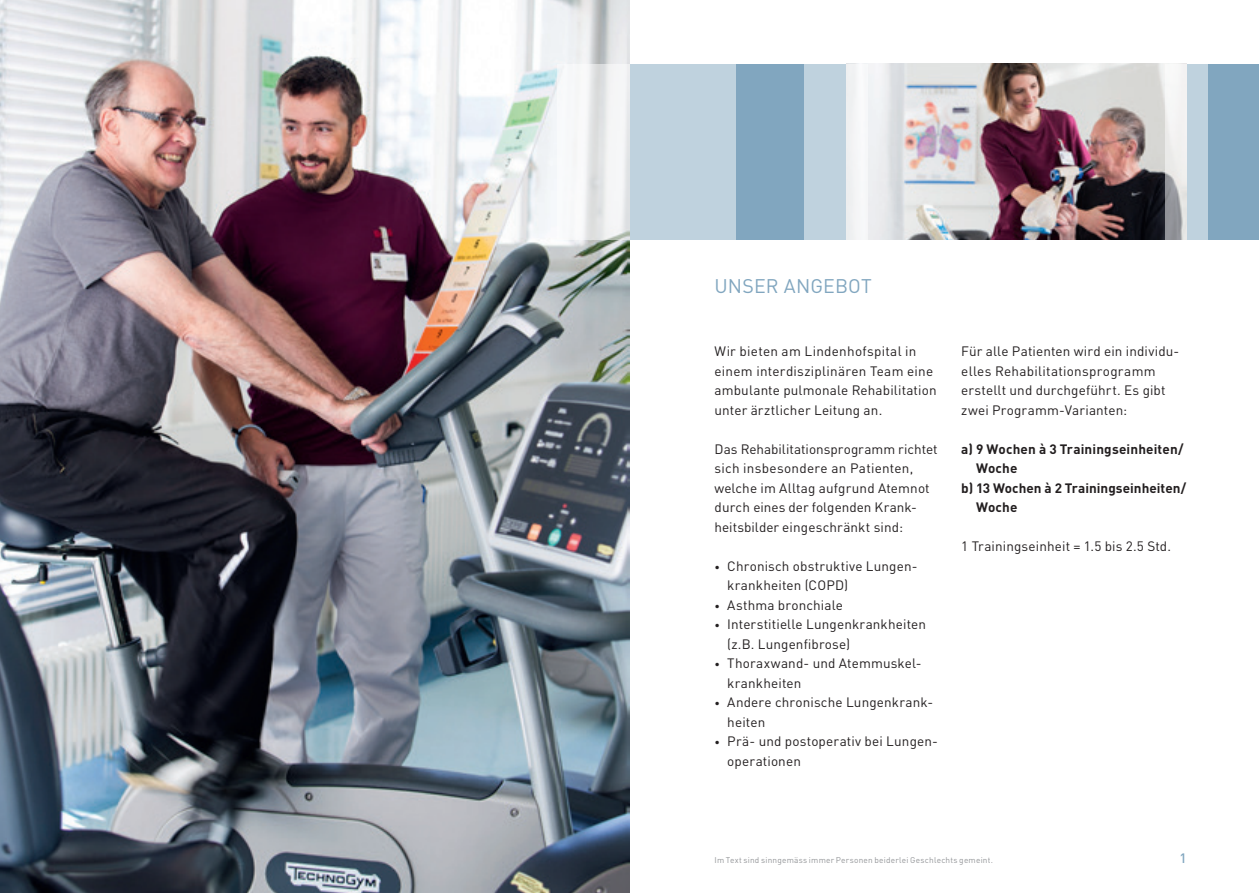
<style>
.page{position:relative;width:1259px;height:893px;background:#fff}
.page>*{position:absolute;margin:0;border:0;box-sizing:border-box;transform-origin:0 0}
.t1{font:19.5px "DIN Pro";letter-spacing:.005em;color:#81a6bf}
.t2{font:13.5px/19.5px "DIN Pro";letter-spacing:.01em;color:#231f20}
.t3{font:700 13.5px "DIN Pro";letter-spacing:.01em;color:#231f20}
.t4{font:500 13.5px "DIN Pro";color:#81a6bf}
.t5{font:8.25px "DIN Pro";letter-spacing:.025em;color:#939598}
.s1{font-size:10.5px}
</style>
<div class="page">
<div style="left:629px;top:64px;width:630px;height:175px;background:#81a6bf"></div>
<img style="left:867px;top:64px;width:298px;height:175px">
<img style="left:0;top:0;width:629px;height:893px">
<svg style="left:557px;top:64px;width:179px;height:175px;fill:#bfd2de"></svg>
<svg style="left:804px;top:64px;width:63px;height:175px;background:#d0dde5"></svg>
<svg style="left:1165px;top:64px;width:43px;height:175px;background:#ccd6dc"></svg>
<h1 class="t1" style="left:714px;top:273px;width:159px">UNSER ANGEBOT</h1>
<p class="t2" style="left:714px;top:341px;width:224px">Wir bieten am Lindenhofspital in einem interdisziplinären Team eine ambulante pulmonale Rehabilitation unter ärztlicher Leitung an.</p>
<p class="t2" style="left:714px;top:439px;width:225px">Das Rehabilitationsprogramm richtet sich insbesondere an Patienten, welche im Alltag aufgrund Atemnot durch eines der folgenden Krank&shy;heitsbilder eingeschränkt sind:</p>
<p class="t2" style="left:727px;top:556px;width:192px;text-indent:-13px"><span class="s1">•</span> Chronisch obstruktive Lungen&shy;krankheiten (COPD)</p>
<p class="t2" style="left:714px;top:595px;width:130px"><span class="s1">•</span> Asthma bronchiale</p>
<p class="t2" style="left:727px;top:614px;width:200px;text-indent:-13px"><span class="s1">•</span> Interstitielle Lungenkrankheiten (z.B. Lungenfibrose)</p>
<p class="t2" style="left:727px;top:653px;width:196px;text-indent:-13px"><span class="s1">•</span> Thoraxwand- und Atemmuskel&shy;krankheiten</p>
<p class="t2" style="left:727px;top:692px;width:207px;text-indent:-13px"><span class="s1">•</span> Andere chronische Lungenkrank&shy;heiten</p>
<p class="t2" style="left:727px;top:731px;width:212px;text-indent:-13px"><span class="s1">•</span> Prä- und postoperativ bei Lungen&shy;operationen</p>
<p class="t2" style="left:961px;top:341px;width:220px">Für alle Patienten wird ein individu&shy;elles Rehabilitationsprogramm erstellt und durchgeführt. Es gibt zwei Programm-Varianten:</p>
<p class="t3" style="left:961px;top:440px;width:224px">a) 9 Wochen à 3 Trainingseinheiten/</p>
<p class="t3" style="left:976px;top:459px;width:43px">Woche</p>
<p class="t3" style="left:961px;top:479px;width:226px">b) 13 Wochen à 2 Trainingseinheiten/</p>
<p class="t3" style="left:976px;top:498px;width:43px">Woche</p>
<p class="t2" style="left:961px;top:536px;width:211px">1 Trainingseinheit = 1.5 bis 2.5 Std.</p>
<p class="t5" style="left:714px;top:855px;width:280px">Im Text sind sinngemäss immer Personen beiderlei Geschlechts gemeint.</p>
<p class="t4" style="left:1179px;top:849px;width:9px">1</p>
</div>
